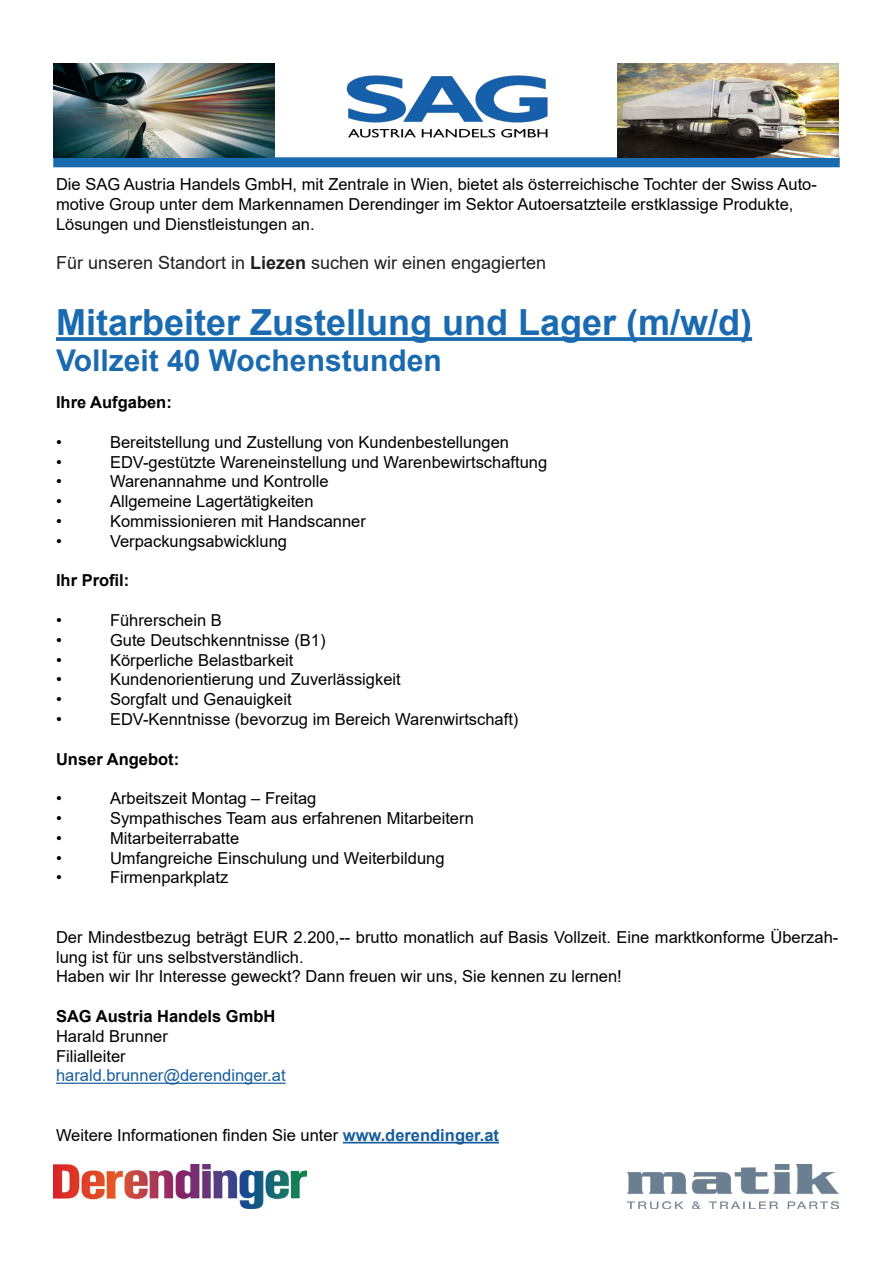
<style>
.page{position:relative;width:893px;height:1263px;background:#fff}
.page>*{position:absolute;margin:0;border:0;box-sizing:border-box;transform-origin:0 0}
.t1{font:700 36px "Arial";color:#1a6ab0}
.t2{font:700 30px "Arial";color:#1a6ab0}
.t3{font:18px "Arial";color:#231f20}
.t4{font:16.5px/19.8px "Arial";color:#000}
.t5{font:700 16.5px "Arial";color:#000}
.t6{font:16.5px "Arial";color:#175d9e}
.s1{font-weight:700}
.s2{font-weight:700;color:#175d9e}
</style>
<div class="page">
<img style="left:346px;top:75px;width:202px;height:63px">
<div style="left:53px;top:157px;width:787px;height:10px;background:#1a6ab0;border:2px solid #1a6ab0"></div>
<svg style="left:56px;top:337px;width:696px;height:4px"></svg>
<hr style="left:56px;top:1082px;width:230px;height:2px;background:#175d9e">
<hr style="left:343px;top:1142px;width:156px;height:1px;background:#175d9e">
<img style="left:617px;top:63px;width:221px;height:94px">
<img style="left:53px;top:63px;width:221px;height:94px">
<img style="left:53px;top:1164px;width:253px;height:45px">
<img style="left:627px;top:1164px;width:211px;height:45px">
<p class="t4" style="left:56px;top:174px;width:762px">Die SAG Austria Handels GmbH, mit Zentrale in Wien, bietet als österreichische Tochter der Swiss Auto&shy;motive Group unter dem Markennamen Derendinger im Sektor Autoersatzteile erstklassige Produkte,<br>Lösungen und Dienstleistungen an.</p>
<p class="t3" style="left:56px;top:250px;width:492px">Für unseren Standort in <span class="s1">Liezen</span> suchen wir einen engagierten</p>
<p class="t1" style="left:56px;top:297px;width:698px">Mitarbeiter Zustellung und Lager (m/w/d)</p>
<p class="t2" style="left:56px;top:340px;width:387px">Vollzeit 40 Wochenstunden</p>
<p class="t5" style="left:56px;top:391px;width:117px">Ihre Aufgaben:</p>
<p class="t4" style="left:56px;top:432px;width:7px">•</p>
<p class="t4" style="left:110px;top:432px;width:400px">Bereitstellung und Zustellung von Kundenbestellungen</p>
<p class="t4" style="left:56px;top:452px;width:7px">•</p>
<p class="t4" style="left:110px;top:452px;width:439px">EDV-gestützte Wareneinstellung und Warenbewirtschaftung</p>
<p class="t4" style="left:56px;top:472px;width:7px">•</p>
<p class="t4" style="left:110px;top:472px;width:220px">Warenannahme und Kontrolle</p>
<p class="t4" style="left:56px;top:491px;width:7px">•</p>
<p class="t4" style="left:110px;top:491px;width:205px">Allgemeine Lagertätigkeiten</p>
<p class="t4" style="left:56px;top:511px;width:7px">•</p>
<p class="t4" style="left:110px;top:511px;width:257px">Kommissionieren mit Handscanner</p>
<p class="t4" style="left:56px;top:531px;width:7px">•</p>
<p class="t4" style="left:110px;top:531px;width:178px">Verpackungsabwicklung</p>
<p class="t5" style="left:56px;top:569px;width:75px">Ihr Profil:</p>
<p class="t4" style="left:56px;top:610px;width:7px">•</p>
<p class="t4" style="left:110px;top:610px;width:113px">Führerschein B</p>
<p class="t4" style="left:56px;top:630px;width:7px">•</p>
<p class="t4" style="left:110px;top:630px;width:217px">Gute Deutschkenntnisse (B1)</p>
<p class="t4" style="left:56px;top:650px;width:7px">•</p>
<p class="t4" style="left:110px;top:650px;width:185px">Körperliche Belastbarkeit</p>
<p class="t4" style="left:56px;top:670px;width:7px">•</p>
<p class="t4" style="left:110px;top:670px;width:292px">Kundenorientierung und Zuverlässigkeit</p>
<p class="t4" style="left:56px;top:689px;width:7px">•</p>
<p class="t4" style="left:110px;top:689px;width:183px">Sorgfalt und Genauigkeit</p>
<p class="t4" style="left:56px;top:709px;width:7px">•</p>
<p class="t4" style="left:110px;top:709px;width:410px">EDV-Kenntnisse (bevorzug im Bereich Warenwirtschaft)</p>
<p class="t5" style="left:56px;top:747px;width:125px">Unser Angebot:</p>
<p class="t4" style="left:56px;top:788px;width:7px">•</p>
<p class="t4" style="left:110px;top:788px;width:208px">Arbeitszeit Montag – Freitag</p>
<p class="t4" style="left:56px;top:808px;width:7px">•</p>
<p class="t4" style="left:110px;top:808px;width:365px">Sympathisches Team aus erfahrenen Mitarbeitern</p>
<p class="t4" style="left:56px;top:828px;width:7px">•</p>
<p class="t4" style="left:110px;top:828px;width:131px">Mitarbeiterrabatte</p>
<p class="t4" style="left:56px;top:848px;width:7px">•</p>
<p class="t4" style="left:110px;top:848px;width:336px">Umfangreiche Einschulung und Weiterbildung</p>
<p class="t4" style="left:56px;top:868px;width:7px">•</p>
<p class="t4" style="left:110px;top:868px;width:120px">Firmenparkplatz</p>
<p class="t4" style="left:56px;top:927px;width:784px">Der Mindestbezug beträgt EUR 2.200,-- brutto monatlich auf Basis Vollzeit. Eine marktkonforme Überzah&shy;lung ist für uns selbstverständlich.</p>
<p class="t4" style="left:56px;top:967px;width:567px">Haben wir Ihr Interesse geweckt? Dann freuen wir uns, Sie kennen zu lernen!</p>
<p class="t5" style="left:56px;top:1005px;width:221px">SAG Austria Handels GmbH</p>
<p class="t4" style="left:56px;top:1026px;width:113px">Harald Brunner</p>
<p class="t4" style="left:56px;top:1046px;width:71px">Filialleiter</p>
<p class="t6" style="left:56px;top:1064px;width:231px">harald.brunner@derendinger.at</p>
<p class="t4" style="left:56px;top:1125px;width:444px">Weitere Informationen finden Sie unter <span class="s2">www.derendinger.at</span></p>
</div>
